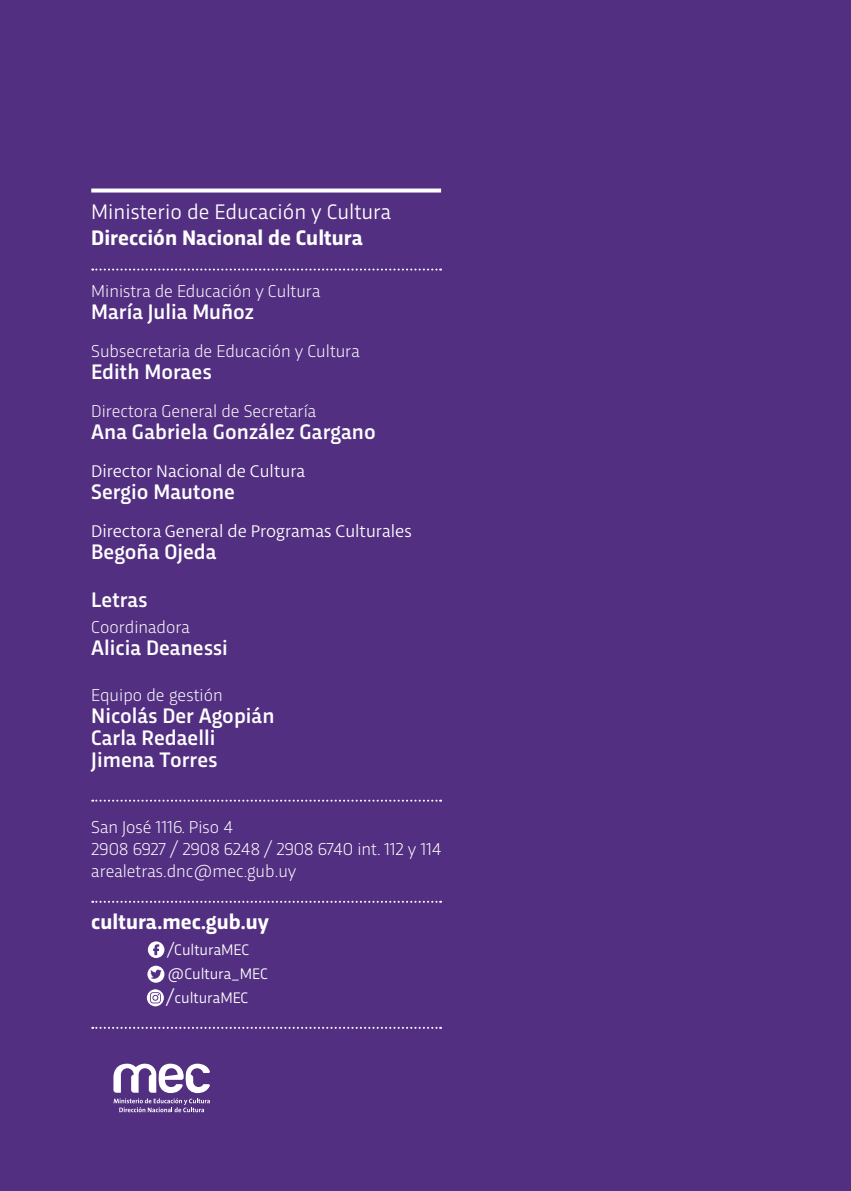
<style>
.page{position:relative;width:851px;height:1191px;background:#fff}
.page>*{position:absolute;margin:0;border:0;box-sizing:border-box;transform-origin:0 0}
._005_texto_normal{font:500 22px "Trasandina";color:#fff}
._005_texto_normal-2{font:700 22px "Trasandina";color:#fff}
._005_texto_normal-3{font:22px "Trasandina";color:#fff}
._005_texto_normal-4{font:300 18px "Trasandina";color:#fff}
._005_texto_normal-5{font:18px "Libertad";color:#fff}
._005_texto_normal-6{font:16px/24px "Trasandina";color:#fff}
.s1{font-size:18px}
</style>
<div class="page">
<div style="left:0;top:0;width:850px;height:1191px;background:#532f82"></div>
<svg style="left:91px;top:188px;width:350px;height:4px"></svg>
<svg style="left:92px;top:268px;width:349px;height:2px"></svg>
<svg style="left:92px;top:900px;width:349px;height:2px"></svg>
<svg style="left:92px;top:1026px;width:349px;height:2px"></svg>
<svg style="left:148px;top:941px;width:16px;height:17px"></svg>
<svg style="left:147px;top:965px;width:17px;height:17px"></svg>
<svg style="left:147px;top:989px;width:17px;height:17px"></svg>
<svg style="left:113px;top:1063px;width:97px;height:49px"></svg>
<svg style="left:92px;top:799px;width:349px;height:2px"></svg>
<p class="_005_texto_normal-3" style="left:91px;top:195px;width:301px">Ministerio de Educación y Cultura</p>
<p class="_005_texto_normal-2" style="left:91px;top:221px;width:273px">Dirección Nacional de Cultura</p>
<p class="_005_texto_normal-4" style="left:91px;top:278px;width:230px">Ministra de Educación y Cultura</p>
<p class="_005_texto_normal" style="left:91px;top:295px;width:164px">María Julia Muñoz</p>
<p class="_005_texto_normal-4" style="left:91px;top:338px;width:270px">Subsecretaria de Educación y Cultura</p>
<p class="_005_texto_normal" style="left:91px;top:355px;width:122px">Edith Moraes</p>
<p class="_005_texto_normal-4" style="left:91px;top:398px;width:226px">Directora General de Secretaría</p>
<p class="_005_texto_normal" style="left:91px;top:415px;width:286px">Ana Gabriela González Gargano</p>
<p class="_005_texto_normal-5" style="left:91px;top:460px;width:215px">Director Nacional de Cultura</p>
<p class="_005_texto_normal" style="left:91px;top:475px;width:145px">Sergio Mautone</p>
<p class="_005_texto_normal-5" style="left:91px;top:520px;width:322px">Directora General de Programas Culturales</p>
<p class="_005_texto_normal" style="left:91px;top:535px;width:127px">Begoña Ojeda</p>
<p class="_005_texto_normal" style="left:91px;top:583px;width:58px">Letras</p>
<p class="_005_texto_normal-4" style="left:91px;top:614px;width:100px">Coordinadora</p>
<p class="_005_texto_normal" style="left:91px;top:631px;width:138px">Alicia Deanessi</p>
<p class="_005_texto_normal-4" style="left:91px;top:682px;width:133px">Equipo de gestión</p>
<p class="_005_texto_normal" style="left:91px;top:699px;width:185px">Nicolás Der Agopián</p>
<p class="_005_texto_normal" style="left:91px;top:721px;width:126px">Carla Redaelli</p>
<p class="_005_texto_normal" style="left:91px;top:743px;width:128px">Jimena Torres</p>
<p class="_005_texto_normal-4" style="left:91px;top:814px;width:143px">San José 1116. Piso 4</p>
<p class="_005_texto_normal-4" style="left:91px;top:836px;width:351px">2908 6927 / 2908 6248 / 2908 6740 int. 112 y 114</p>
<p class="_005_texto_normal-4" style="left:91px;top:858px;width:207px">arealetras.dnc@mec.gub.uy</p>
<p class="_005_texto_normal-2" style="left:91px;top:905px;width:179px">cultura.mec.gub.uy</p>
<p class="_005_texto_normal-6" style="left:167px;top:936px;width:83px">/CulturaMEC</p>
<p class="_005_texto_normal-6" style="left:166px;top:960px;width:103px">@Cultura_MEC <span class="s1">/</span>culturaMEC</p>
</div>
